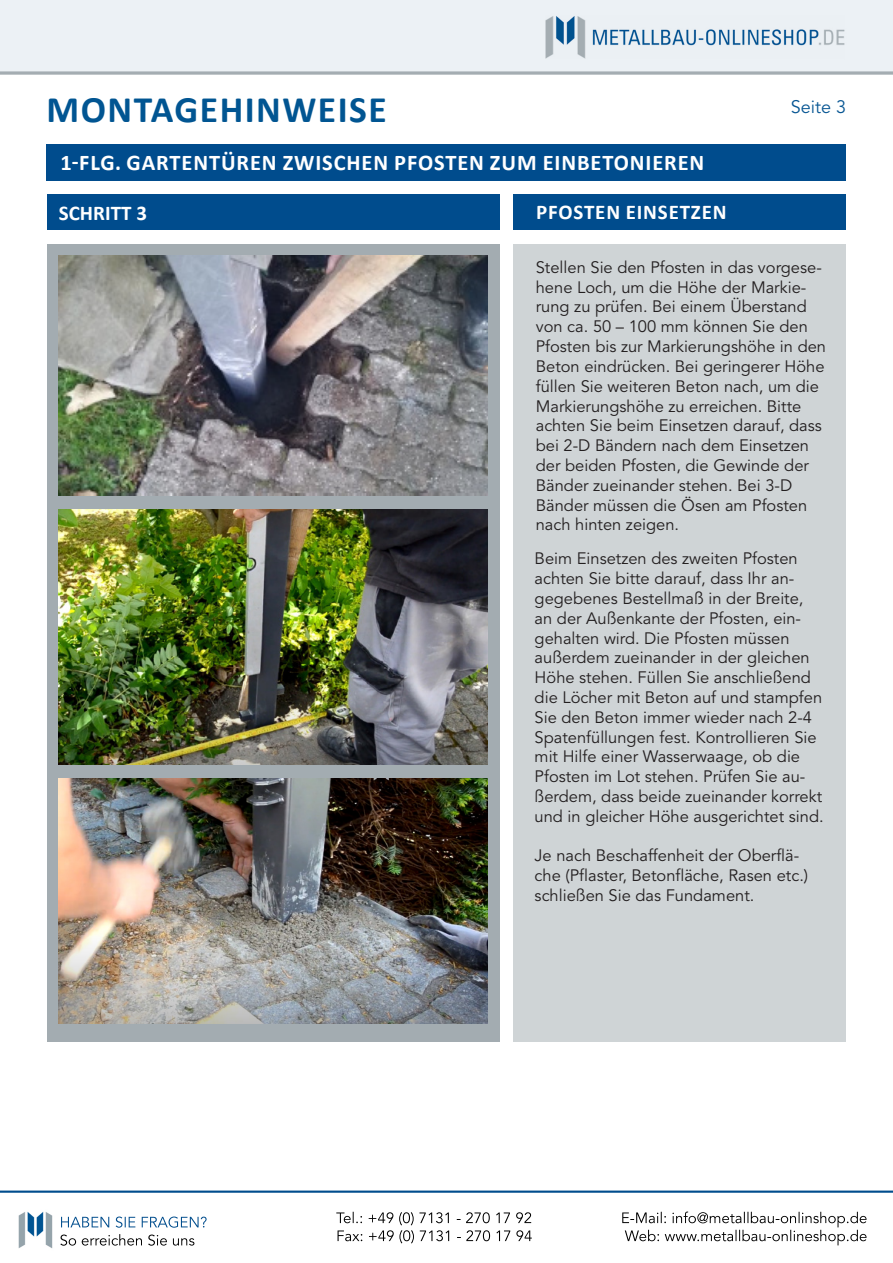
<style>
.page{position:relative;width:893px;height:1263px;background:#fff}
.page>*{position:absolute;margin:0;border:0;box-sizing:border-box;transform-origin:0 0}
.t1{font:700 37.5px "Calibri";letter-spacing:.04em;color:#015592}
.t2{font:700 22.5px "Calibri";letter-spacing:.04em;color:#fff}
.t3{font:700 21px "Calibri";letter-spacing:.04em;color:#fff}
.t4{font:700 21px "Calibri";color:#fff}
.t5{font:18px "Avenir";color:#075693}
.t6{font:16.5px/19.8px "Avenir";color:#231f20}
</style>
<div class="page">
<img style="left:0;top:0;width:893px;height:1248px">
<div style="left:46px;top:145px;width:800px;height:36px;background:#004c8d"></div>
<div style="left:47px;top:244px;width:452px;height:798px;background:#a3acb1"></div>
<div style="left:514px;top:244px;width:332px;height:798px;background:#cfd4d6"></div>
<div style="left:47px;top:195px;width:452px;height:35px;background:#004c8d"></div>
<div style="left:514px;top:195px;width:332px;height:35px;background:#004c8d"></div>
<img style="left:59px;top:509px;width:428px;height:256px">
<img style="left:59px;top:255px;width:428px;height:240px">
<img style="left:59px;top:779px;width:428px;height:245px">
<p class="t1" style="left:47px;top:83px;width:342px">MONTAGEHINWEISE</p>
<p class="t2" style="left:61px;top:147px;width:645px">1-FLG. GARTENTÜREN ZWISCHEN PFOSTEN ZUM EINBETONIEREN</p>
<p class="t4" style="left:59px;top:198px;width:90px">SCHRITT 3</p>
<p class="t3" style="left:536px;top:197px;width:192px">PFOSTEN EINSETZEN</p>
<p class="t5" style="left:791px;top:94px;width:57px">Seite 3</p>
<p class="t6" style="left:536px;top:258px;width:292px">Stellen Sie den Pfosten in das vorgese&shy;hene Loch, um die Höhe der Markie&shy;rung zu prüfen. Bei einem Überstand von ca. 50 – 100 mm können Sie den Pfosten bis zur Markierungshöhe in den Beton eindrücken. Bei geringerer Höhe füllen Sie weiteren Beton nach, um die Markierungshöhe zu erreichen. Bitte achten Sie beim Einsetzen darauf, dass bei 2-D Bändern nach dem Einsetzen der beiden Pfosten, die Gewinde der Bänder zueinander stehen. Bei 3-D Bänder müssen die Ösen am Pfosten nach hinten zeigen.</p>
<p class="t6" style="left:535px;top:549px;width:291px">Beim Einsetzen des zweiten Pfosten achten Sie bitte darauf, dass Ihr an&shy;gegebenes Bestellmaß in der Breite, an der Außenkante der Pfosten, ein&shy;gehalten wird. Die Pfosten müssen außerdem zueinander in der gleichen Höhe stehen. Füllen Sie anschließend die Löcher mit Beton auf und stampfen Sie den Beton immer wieder nach 2-4<br>Spatenfüllungen fest. Kontrollieren Sie mit Hilfe einer Wasserwaage, ob die Pfosten im Lot stehen. Prüfen Sie au&shy;ßerdem, dass beide zueinander korrekt und in gleicher Höhe ausgerichtet sind.</p>
<p class="t6" style="left:535px;top:846px;width:275px">Je nach Beschaffenheit der Oberflä&shy;che (Pflaster, Betonfläche, Rasen etc.) schließen Sie das Fundament.</p>
</div>
